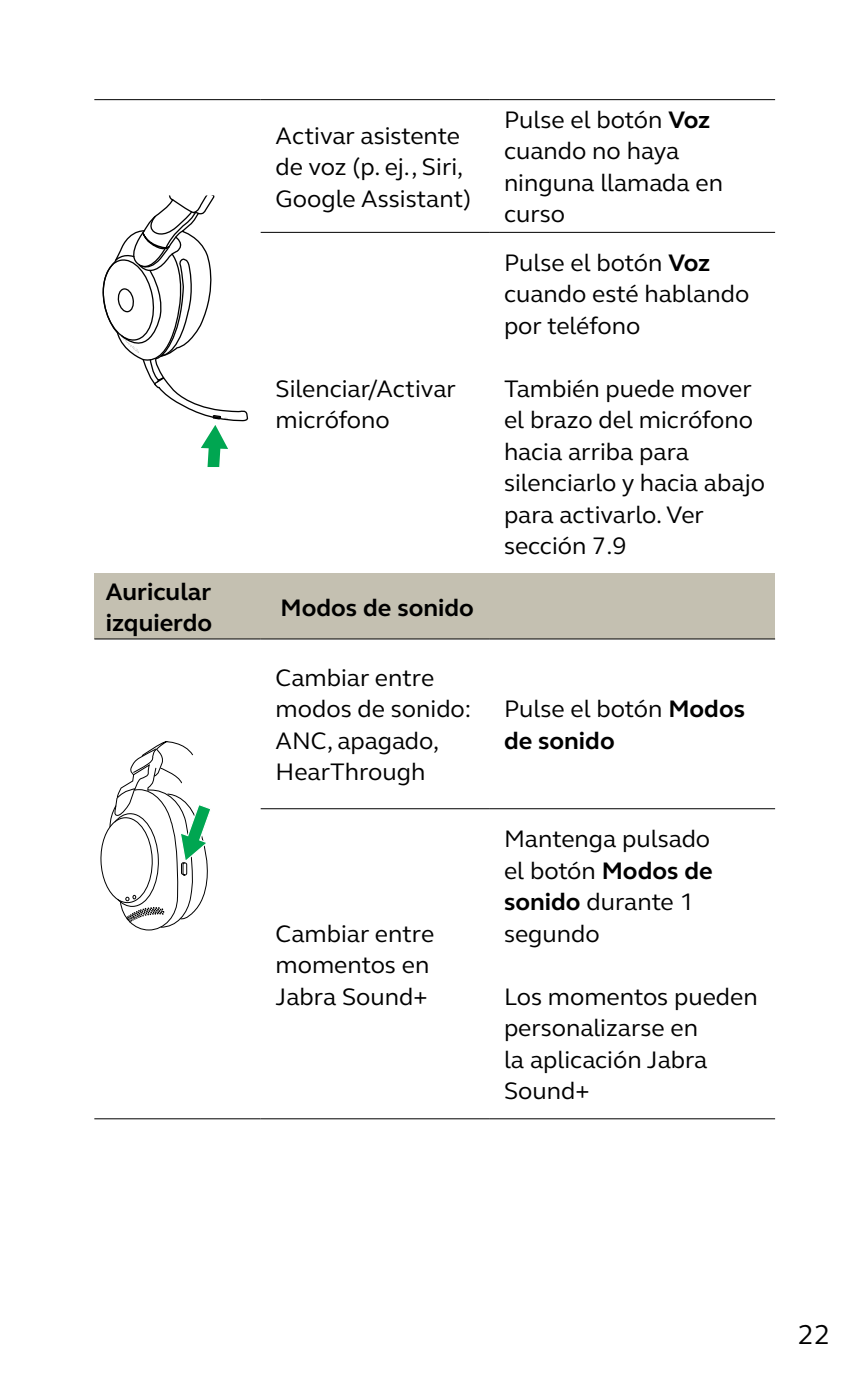
<style>
.page{position:relative;width:864px;height:1389px;background:#fff}
.page>*{position:absolute;margin:0;border:0;box-sizing:border-box;transform-origin:0 0}
.t1{font:28px "GN Elliot";color:#000}
.t2{font:24.5px/31.5px "GN Elliot";color:#000}
.t3{font:700 24.5px/31.5px "GN Elliot";color:#000}
.s1{font-weight:700}
.s2{font-weight:400}
</style>
<div class="page">
<div style="left:94px;top:574px;width:166px;height:65px;background:#c4c0b1"></div>
<div style="left:260px;top:574px;width:514px;height:65px;background:#c4c0b1"></div>
<hr style="left:94px;top:638px;width:166px;height:2px;background:#000">
<hr style="left:260px;top:638px;width:229px;height:2px;background:#000">
<hr style="left:489px;top:638px;width:285px;height:2px;background:#000">
<hr style="left:94px;top:99px;width:166px;height:1px;background:#000">
<hr style="left:260px;top:99px;width:229px;height:1px;background:#000">
<hr style="left:489px;top:99px;width:285px;height:1px;background:#000">
<hr style="left:260px;top:232px;width:229px;height:1px;background:#000">
<hr style="left:489px;top:232px;width:285px;height:1px;background:#000">
<hr style="left:260px;top:808px;width:229px;height:1px;background:#000">
<hr style="left:489px;top:808px;width:285px;height:1px;background:#000">
<hr style="left:94px;top:1118px;width:166px;height:1px;background:#000">
<hr style="left:260px;top:1118px;width:229px;height:1px;background:#000">
<hr style="left:489px;top:1118px;width:285px;height:1px;background:#000">
<svg style="left:102px;top:195px;width:146px;height:272px"></svg>
<svg style="left:100px;top:741px;width:110px;height:190px"></svg>
<p class="t3" style="left:106px;top:575px;width:108px">Auricular izquierdo</p>
<p class="t2" style="left:275px;top:119px;width:197px">Activar asistente de voz (p. ej., Siri,<br>Google Assistant)</p>
<p class="t2" style="left:275px;top:372px;width:182px">Silenciar/Activar micrófono</p>
<p class="t3" style="left:280px;top:591px;width:195px">Modos de sonido</p>
<p class="t2" style="left:275px;top:661px;width:197px">Cambiar entre modos de sonido:<br>ANC, apagado,<br>HearThrough</p>
<p class="t2" style="left:275px;top:917px;width:160px">Cambiar entre momentos en<br>Jabra Sound+</p>
<p class="t2" style="left:504px;top:103px;width:220px">Pulse el botón <span class="s1">Voz </span>cuando no haya ninguna llamada en curso</p>
<p class="t2" style="left:504px;top:246px;width:247px">Pulse el botón <span class="s1">Voz </span>cuando esté hablando por teléfono</p>
<p class="t2" style="left:504px;top:372px;width:262px">También puede mover el brazo del micrófono hacia arriba para silenciarlo y hacia abajo para activarlo. Ver sección 7.9</p>
<p class="t3" style="left:504px;top:693px;width:242px"><span class="s2">Pulse el botón</span> Modos de sonido</p>
<p class="t2" style="left:504px;top:822px;width:210px">Mantenga pulsado el botón <span class="s1">Modos de sonido</span> durante 1 segundo</p>
<p class="t2" style="left:504px;top:980px;width:255px">Los momentos pueden personalizarse en<br>la aplicación Jabra<br>Sound+</p>
<p class="t1" style="left:797px;top:1316px;width:34px">22</p>
</div>
